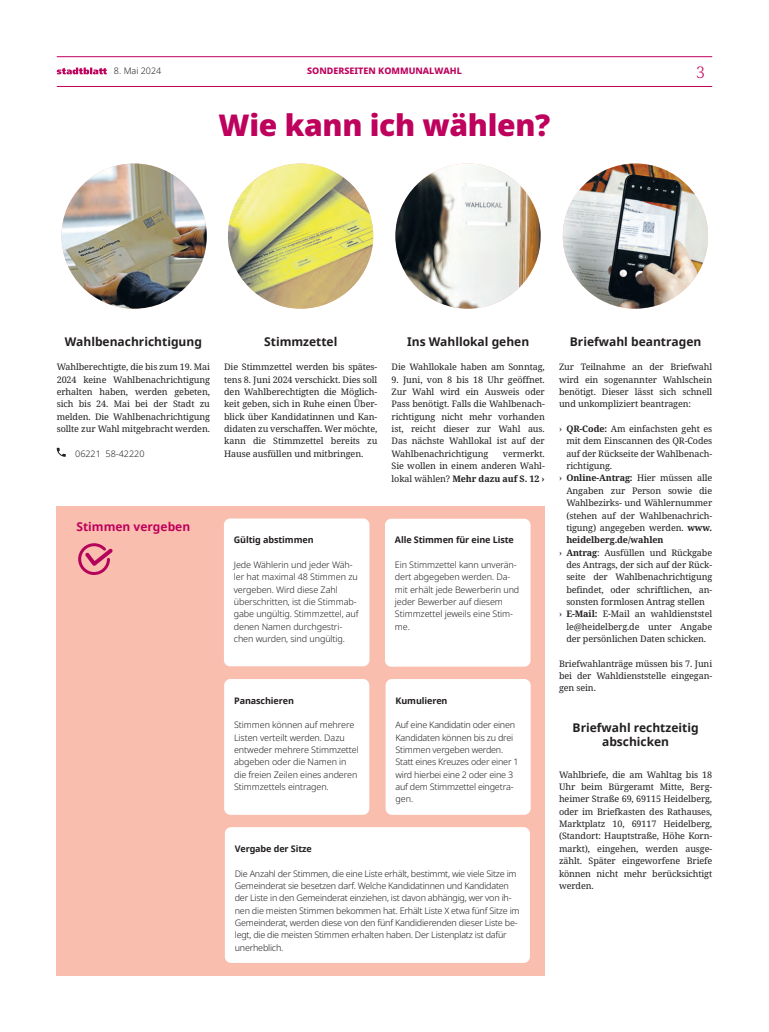
<style>
.page{position:relative;width:769px;height:1032px;background:#fff}
.page>*{position:absolute;margin:0;border:0;box-sizing:border-box;transform-origin:0 0}
.t1{font:900 30px "Noto Sans";letter-spacing:-.01em;color:#be015c}
.t2{font:300 16px "Noto Serif";color:#be015c}
.t3{font:700 12px/14px "Noto Sans";color:#231f20;text-align:center}
.t4{font:700 12px "Noto Sans";color:#be015c}
.t5{font:9px/12.3px "Noto Serif";letter-spacing:-.01em;color:#231f20;text-align:justify}
.t6{font:300 9px/12.3px "Noto Sans";letter-spacing:-.025em;color:#231f20}
.t7{font:700 9px "Noto Sans";letter-spacing:-.01em;color:#231f20}
.t8{font:800 9px "Noto Sans";color:#be015c}
.t9{font:700 9px "Noto Serif";letter-spacing:-.01em;color:#231f20}
.t10{font:300 9px "Noto Sans";color:#231f20}
.s1{font-weight:700}
</style>
<div class="page">
<hr style="left:57px;top:57px;width:654px;height:1px;background:#be015c">
<hr style="left:57px;top:86px;width:654px;height:1px;background:#be015c">
<svg style="left:57px;top:68px;width:50px;height:6px"></svg>
<div style="left:57px;top:506px;width:487px;height:469px;background:#fabeaf"></div>
<div style="left:385px;top:519px;width:145px;height:148px;background:#fff;border-radius:6px"></div>
<div style="left:224px;top:518px;width:145px;height:148px;background:#fff;border-radius:6px"></div>
<div style="left:385px;top:679px;width:145px;height:136px;background:#fff;border-radius:6px"></div>
<div style="left:224px;top:679px;width:145px;height:136px;background:#fff;border-radius:6px"></div>
<div style="left:225px;top:827px;width:304px;height:136px;background:#fff;border-radius:6px"></div>
<img style="left:228px;top:164px;width:145px;height:145px;border-radius:73px">
<img style="left:61px;top:164px;width:146px;height:145px;border-radius:73px">
<img style="left:395px;top:164px;width:145px;height:145px;border-radius:73px">
<img style="left:562px;top:164px;width:145px;height:145px;border-radius:73px">
<svg style="left:57px;top:448px;width:9px;height:9px"></svg>
<svg style="left:78px;top:543px;width:35px;height:32px"></svg>
<p class="t6" style="left:114px;top:65px;width:49px">8. Mai 2024</p>
<p class="t8" style="left:307px;top:64px;width:156px">SONDERSEITEN KOMMUNALWAHL</p>
<h2 class="t2" style="left:695px;top:61px;width:10px">3</h2>
<h1 class="t1" style="left:218px;top:102px;width:333px">Wie kann ich wählen?</h1>
<h3 class="t3" style="left:65px;top:335px;width:139px">Wahlbenachrichtigung</h3>
<p class="t5" style="left:57px;top:361px;width:155px">Wahlberechtigte, die bis zum 19. Mai 2024 keine Wahlbenachrichtigung erhalten haben, werden gebeten, sich bis 24. Mai bei der Stadt zu melden. Die Wahlbenachrichtigung sollte zur Wahl mitgebracht werden.</p>
<p class="t10" style="left:75px;top:447px;width:71px">06221 58-42220</p>
<h3 class="t4" style="left:76px;top:518px;width:115px">Stimmen vergeben</h3>
<h3 class="t3" style="left:264px;top:335px;width:75px">Stimmzettel</h3>
<p class="t5" style="left:224px;top:361px;width:155px">Die Stimmzettel werden bis spätes&shy;tens 8. Juni 2024 verschickt. Dies soll den Wahlberechtigten die Möglich&shy;keit geben, sich in Ruhe einen Über&shy;blick über Kandidatinnen und Kan&shy;didaten zu verschaffen. Wer möchte, kann die Stimmzettel bereits zu Hause ausfüllen und mitbringen.</p>
<h3 class="t3" style="left:407px;top:335px;width:124px">Ins Wahllokal gehen</h3>
<p class="t5" style="left:391px;top:361px;width:155px">Die Wahllokale haben am Sonntag,</p>
<p class="t5" style="left:391px;top:374px;width:155px">9. Juni, von 8 bis 18 Uhr geöffnet.<br>Zur Wahl wird ein Ausweis oder Pass benötigt. Falls die Wahlbenach&shy;richtigung nicht mehr vorhanden ist, reicht dieser zur Wahl aus.<br>Das nächste Wahllokal ist auf der Wahlbenachrichtigung</p>
<p class="t5" style="left:391px;top:448px;width:155px;text-indent:111px">vermerkt.<br>Sie wollen in einem anderen Wahl&shy;lokal wählen? <span class="s1">Mehr dazu auf S. 12 ›</span></p>
<p class="t7" style="left:234px;top:534px;width:81px">Gültig abstimmen</p>
<p class="t6" style="left:234px;top:559px;width:126px">Jede Wählerin und jeder Wäh&shy;ler hat maximal 48 Stimmen zu vergeben. Wird diese Zahl überschritten, ist die Stimmab&shy;gabe ungültig. Stimmzettel, auf denen Namen durchgestri&shy;chen wurden, sind ungültig.</p>
<p class="t7" style="left:234px;top:694px;width:61px">Panaschieren</p>
<p class="t6" style="left:234px;top:719px;width:126px">Stimmen können auf mehrere<br>Listen verteilt werden. Dazu entweder mehrere Stimmzettel abgeben oder die Namen in die freien Zeilen eines anderen<br>Stimmzettels eintragen.</p>
<p class="t7" style="left:394px;top:534px;width:120px">Alle Stimmen für eine Liste</p>
<p class="t6" style="left:394px;top:559px;width:126px">Ein Stimmzettel kann unverän&shy;dert abgegeben werden. Da&shy;mit erhält jede Bewerberin und jeder Bewerber auf diesem<br>Stimmzettel jeweils eine Stim&shy;me.</p>
<p class="t7" style="left:395px;top:694px;width:53px">Kumulieren</p>
<p class="t6" style="left:395px;top:719px;width:124px">Auf eine Kandidatin oder einen<br>Kandidaten können bis zu drei<br>Stimmen vergeben werden.<br>Statt eines Kreuzes oder einer 1 wird hierbei eine 2 oder eine 3 auf dem Stimmzettel eingetra&shy;gen.</p>
<p class="t7" style="left:235px;top:842px;width:78px">Vergabe der Sitze</p>
<p class="t6" style="left:235px;top:867px;width:286px">Die Anzahl der Stimmen, die eine Liste erhält, bestimmt, wie viele Sitze im Gemeinderat sie besetzen darf. Welche Kandidatinnen und Kandidaten der Liste in den Gemeinderat einziehen, ist davon abhängig, wer von ih&shy;nen die meisten Stimmen bekommen hat. Erhält Liste X etwa fünf Sitze im Gemeinderat, werden diese von den fünf Kandidierenden dieser Liste be&shy;legt, die die meisten Stimmen erhalten haben. Der Listenplatz ist dafür unerheblich.</p>
<h3 class="t3" style="left:569px;top:335px;width:133px">Briefwahl beantragen</h3>
<p class="t5" style="left:558px;top:361px;width:155px">Zur Teilnahme an der Briefwahl wird ein sogenannter Wahlschein benötigt. Dieser lässt sich schnell und unkompliziert beantragen:</p>
<p class="t5" style="left:558px;top:423px;width:155px">› <span class="s1">QR-Code:</span> Am einfachsten geht es</p>
<p class="t5" style="left:566px;top:435px;width:147px">mit dem Einscannen des QR-Codes</p>
<p class="t5" style="left:566px;top:448px;width:147px">auf der Rückseite der Wahlbenach-</p>
<p class="t5" style="left:566px;top:460px;width:47px">richtigung.</p>
<p class="t5" style="left:558px;top:472px;width:155px">› <span class="s1">Online-Antrag:</span> Hier müssen alle</p>
<p class="t5" style="left:566px;top:485px;width:147px">Angaben zur Person sowie die</p>
<p class="t5" style="left:566px;top:497px;width:147px">Wahlbezirks- und Wählernummer</p>
<p class="t5" style="left:566px;top:509px;width:147px">(stehen auf der Wahlbenachrich-</p>
<p class="t5" style="left:566px;top:522px;width:147px">tigung) angegeben werden. <span class="s1">www.</span></p>
<p class="t9" style="left:566px;top:534px;width:99px">heidelberg.de/wahlen</p>
<p class="t5" style="left:558px;top:546px;width:155px">› <span class="s1">Antrag</span>: Ausfüllen und Rückgabe</p>
<p class="t5" style="left:566px;top:559px;width:147px">des Antrags, der sich auf der Rück-</p>
<p class="t5" style="left:566px;top:571px;width:147px">seite der Wahlbenachrichtigung</p>
<p class="t5" style="left:566px;top:583px;width:147px">befindet, oder schriftlichen, an-</p>
<p class="t5" style="left:566px;top:596px;width:140px">sonsten formlosen Antrag stellen</p>
<p class="t5" style="left:558px;top:608px;width:155px">› <span class="s1">E-Mail:</span> E-Mail an wahldienststel</p>
<p class="t5" style="left:566px;top:620px;width:147px">le@heidelberg.de unter Angabe</p>
<p class="t5" style="left:566px;top:633px;width:141px">der persönlichen Daten schicken.</p>
<p class="t5" style="left:558px;top:657px;width:155px">Briefwahlanträge müssen bis 7. Juni bei der Wahldienststelle eingegan&shy;gen sein.</p>
<h3 class="t3" style="left:572px;top:721px;width:127px">Briefwahl rechtzeitig abschicken</h3>
<p class="t5" style="left:558px;top:769px;width:155px">Wahlbriefe, die am Wahltag bis 18<br>Uhr beim Bürgeramt Mitte, Berg&shy;heimer Straße 69, 69115 Heidelberg, oder im Briefkasten des Rathauses, Marktplatz 10, 69117 Heidelberg, (Standort: Hauptstraße, Höhe Korn&shy;markt), eingehen, werden ausge&shy;zählt. Später eingeworfene Briefe können nicht mehr berücksichtigt werden.</p>
</div>
